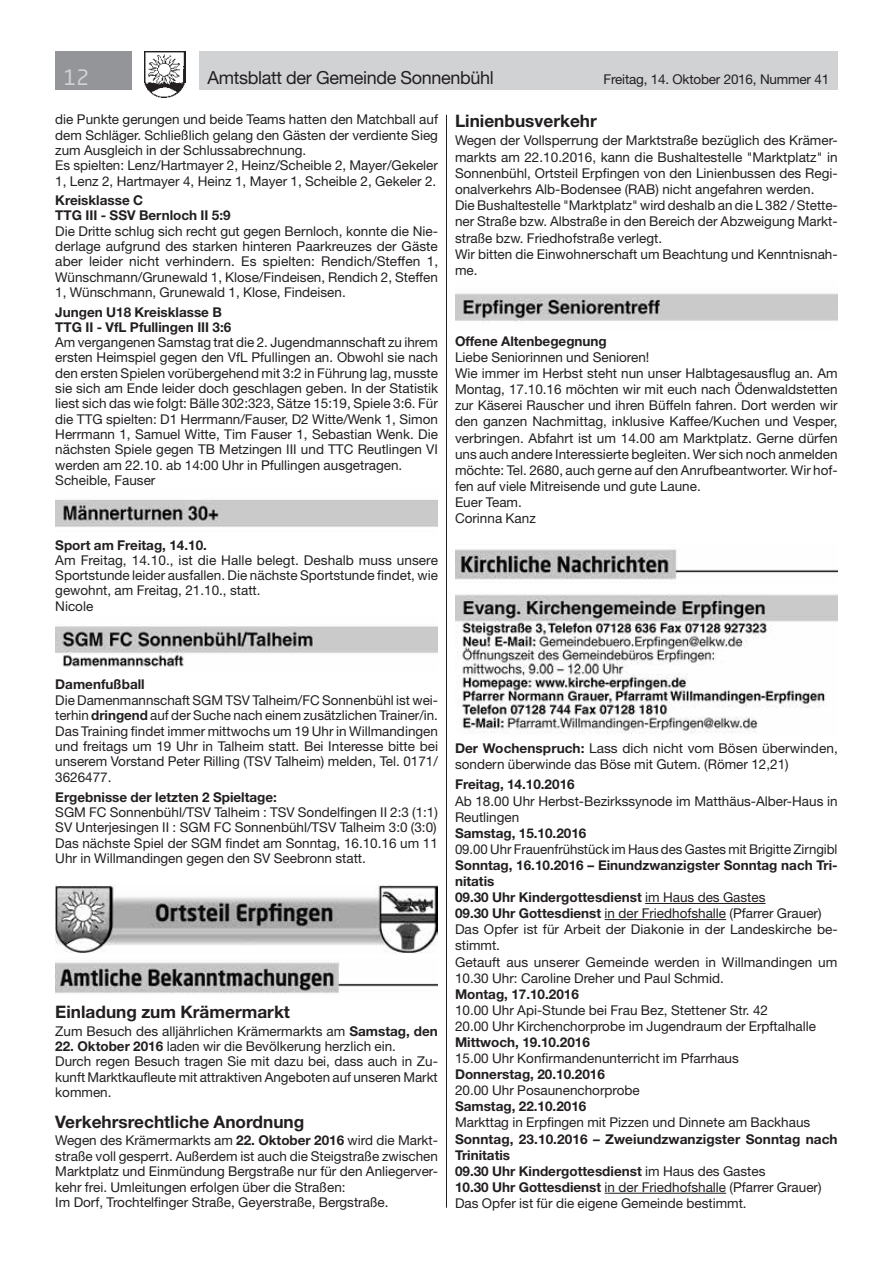
<style>
.page{position:relative;width:893px;height:1263px;background:#fff}
.page>*{position:absolute;margin:0;border:0;box-sizing:border-box;transform-origin:0 0}
.t1{font:21px "Neo Sans Std";color:#d1d2d4}
.t2{font:18px "Helvetica Neue LT Std";letter-spacing:-.02em;color:#231f20}
.t3{font:700 17.25px "Helvetica Neue LT Std";color:#231f20}
.t4{font:13.5px/15.3px "Helvetica Neue LT Std";color:#231f20}
.t5{font:700 13.5px/16px "Helvetica Neue LT Std";color:#231f20}
.s1{font-weight:700}
.s2{font-weight:400}
</style>
<div class="page">
<div style="left:199px;top:51px;width:639px;height:38px;background:#d1d2d4"></div>
<div style="left:55px;top:51px;width:77px;height:38px;background:#939598"></div>
<img style="left:145px;top:51px;width:41px;height:47px">
<img style="left:55px;top:500px;width:383px;height:27px">
<img style="left:55px;top:626px;width:383px;height:41px">
<img style="left:55px;top:885px;width:383px;height:68px">
<img style="left:55px;top:962px;width:383px;height:31px">
<hr style="left:645px;top:903px;width:120px;height:1px;background:#231f20">
<hr style="left:605px;top:919px;width:121px;height:1px;background:#231f20">
<hr style="left:608px;top:1193px;width:118px;height:1px;background:#231f20">
<img style="left:455px;top:293px;width:383px;height:29px">
<img style="left:455px;top:549px;width:383px;height:31px">
<img style="left:455px;top:594px;width:383px;height:140px">
<hr style="left:446px;top:115px;width:1px;height:1093px;background:#231f20">
<h1 class="t1" style="left:64px;top:64px;width:27px">12</h1>
<h2 class="t2" style="left:207px;top:67px;width:288px">Amtsblatt der Gemeinde Sonnenbühl</h2>
<p class="t4" style="left:604px;top:71px;width:227px">Freitag, 14. Oktober 2016, Nummer 41</p>
<p class="t4" style="left:55px;top:112px;width:384px">die Punkte gerungen und beide Teams hatten den Matchball auf dem Schläger. Schließlich gelang den Gästen der verdiente Sieg zum Ausgleich in der Schlussabrechnung.<br>Es spielten: Lenz/Hartmayer 2, Heinz/Scheible 2, Mayer/Gekeler 1, Lenz 2, Hartmayer 4, Heinz 1, Mayer 1, Scheible 2, Gekeler 2.</p>
<p class="t5" style="left:55px;top:192px;width:177px;line-height:15.3px">Kreisklasse C<br>TTG III - SSV Bernloch II 5:9</p>
<p class="t4" style="left:55px;top:223px;width:384px;text-align:justify">Die Dritte schlug sich recht gut gegen Bernloch, konnte die Nie&shy;derlage aufgrund des starken hinteren Paarkreuzes der Gäste aber leider nicht verhindern. Es spielten: Rendich/Steffen 1, Wünschmann/Grunewald 1, Klose/Findeisen, Rendich 2, Steffen 1, Wünschmann, Grunewald 1, Klose, Findeisen.</p>
<p class="t5" style="left:55px;top:304px;width:178px;line-height:15.3px">Jungen U18 Kreisklasse B<br>TTG II - VfL Pfullingen III 3:6</p>
<p class="t4" style="left:55px;top:335px;width:384px">Am vergangenen Samstag trat die 2. Jugendmannschaft zu ihrem ersten Heimspiel gegen den VfL Pfullingen an. Obwohl sie nach den ersten Spielen vorübergehend mit 3:2 in Führung lag, musste sie sich am Ende leider doch geschlagen geben. In der Statistik liest sich das wie folgt: Bälle 302:323, Sätze 15:19, Spiele 3:6. Für die TTG spielten: D1 Herrmann/Fauser, D2 Witte/Wenk 1, Simon Herrmann 1, Samuel Witte, Tim Fauser 1, Sebastian Wenk. Die nächsten Spiele gegen TB Metzingen III und TTC Reutlingen VI werden am 22.10. ab 14:00 Uhr in Pfullingen ausgetragen.<br>Scheible, Fauser</p>
<p class="t3" style="left:455px;top:110px;width:143px">Linienbusverkehr</p>
<p class="t4" style="left:455px;top:132px;width:384px;line-height:16.2px">Wegen der Vollsperrung der Marktstraße bezüglich des Krämer&shy;markts am 22.10.2016, kann die Bushaltestelle "Marktplatz" in Sonnenbühl, Ortsteil Erpfingen von den Linienbussen des Regi&shy;onalverkehrs Alb-Bodensee (RAB) nicht angefahren werden.<br>Die Bushaltestelle "Marktplatz" wird deshalb an die L 382 / Stette&shy;ner Straße bzw. Albstraße in den Bereich der Abzweigung Markt&shy;straße bzw. Friedhofstraße verlegt.<br>Wir bitten die Einwohnerschaft um Beachtung und Kenntnisnah&shy;me.</p>
<p class="t5" style="left:455px;top:333px;width:153px">Offene Altenbegegnung</p>
<p class="t4" style="left:455px;top:349px;width:384px;line-height:16px">Liebe Seniorinnen und Senioren!<br>Wie immer im Herbst steht nun unser Halbtagesausflug an. Am Montag, 17.10.16 möchten wir mit euch nach Ödenwaldstetten zur Käserei Rauscher und ihren Büffeln fahren. Dort werden wir den ganzen Nachmittag, inklusive Kaffee/Kuchen und Vesper, verbringen. Abfahrt ist um 14.00 am Marktplatz. Gerne dürfen uns auch andere Interessierte begleiten. Wer sich noch anmelden möchte: Tel. 2680, auch gerne auf den Anrufbeantworter. Wir hof&shy;fen auf viele Mitreisende und gute Laune.<br>Euer Team.<br>Corinna Kanz</p>
<p class="t5" style="left:55px;top:536px;width:153px">Sport am Freitag, 14.10.</p>
<p class="t4" style="left:55px;top:552px;width:384px">Am Freitag, 14.10., ist die Halle belegt. Deshalb muss unsere Sportstunde leider ausfallen. Die nächste Sportstunde findet, wie gewohnt, am Freitag, 21.10., statt.<br>Nicole</p>
<p class="t5" style="left:55px;top:676px;width:91px">Damenfußball</p>
<p class="t4" style="left:55px;top:692px;width:384px;text-align:justify">Die Damenmannschaft SGM TSV Talheim/FC Sonnenbühl ist wei&shy;terhin <span class="s1">dringend</span> auf der Suche nach einem zusätzlichen Trainer/in.<br>Das Training findet immer mittwochs um 19 Uhr in Willmandingen und freitags um 19 Uhr in Talheim statt. Bei Interesse bitte bei unserem Vorstand Peter Rilling (TSV Talheim) melden, Tel. 0171/ 3626477.</p>
<p class="t5" style="left:55px;top:788px;width:223px">Ergebnisse der letzten 2 Spieltage:</p>
<p class="t4" style="left:55px;top:804px;width:384px;text-align:justify">SGM FC Sonnenbühl/TSV Talheim : TSV Sondelfingen II 2:3 (1:1)<br>SV Unterjesingen II : SGM FC Sonnenbühl/TSV Talheim 3:0 (3:0)<br>Das nächste Spiel der SGM findet am Sonntag, 16.10.16 um 11<br>Uhr in Willmandingen gegen den SV Seebronn statt.</p>
<p class="t3" style="left:55px;top:1001px;width:236px">Einladung zum Krämermarkt</p>
<p class="t4" style="left:55px;top:1023px;width:384px">Zum Besuch des alljährlichen Krämermarkts am <span class="s1">Samstag, den</span></p>
<p class="t4" style="left:55px;top:1038px;width:384px"><span class="s1">22. Oktober 2016</span> laden wir die Bevölkerung herzlich ein.<br>Durch regen Besuch tragen Sie mit dazu bei, dass auch in Zu&shy;kunft Marktkaufleute mit attraktiven Angeboten auf unseren Markt kommen.</p>
<p class="t3" style="left:55px;top:1111px;width:251px">Verkehrsrechtliche Anordnung</p>
<p class="t4" style="left:55px;top:1133px;width:384px">Wegen des Krämermarkts am <span class="s1">22. Oktober 2016</span> wird die Markt&shy;straße voll gesperrt. Außerdem ist auch die Steigstraße zwischen Marktplatz und Einmündung Bergstraße nur für den Anliegerver&shy;kehr frei. Umleitungen erfolgen über die Straßen:<br>Im Dorf, Trochtelfinger Straße, Geyerstraße, Bergstraße.</p>
<p class="t4" style="left:455px;top:740px;width:384px;line-height:16px"><span class="s1">Der Wochenspruch:</span> Lass dich nicht vom Bösen überwinden, sondern überwinde das Böse mit Gutem. (Römer 12,21)</p>
<p class="t5" style="left:455px;top:776px;width:121px">Freitag, 14.10.2016</p>
<p class="t4" style="left:455px;top:792px;width:384px;line-height:16px">Ab 18.00 Uhr Herbst-Bezirkssynode im Matthäus-Alber-Haus in<br>Reutlingen</p>
<p class="t5" style="left:455px;top:825px;width:133px">Samstag, 15.10.2016</p>
<p class="t4" style="left:455px;top:841px;width:384px">09.00 Uhr Frauenfrühstück im Haus des Gastes mit Brigitte Zirngibl</p>
<p class="t4" style="left:455px;top:857px;width:384px;line-height:16px"><span class="s1">Sonntag, 16.10.2016 – Einundzwanzigster Sonntag nach Tri&shy;nitatis<br>09.30 Uhr Kindergottesdienst</span> im Haus des Gastes<br><span class="s1">09.30 Uhr Gottesdienst</span> in der Friedhofshalle (Pfarrer Grauer)<br>Das Opfer ist für Arbeit der Diakonie in der Landeskirche be&shy;stimmt.<br>Getauft aus unserer Gemeinde werden in Willmandingen um 10.30 Uhr: Caroline Dreher und Paul Schmid.</p>
<p class="t5" style="left:455px;top:985px;width:125px">Montag, 17.10.2016</p>
<p class="t4" style="left:455px;top:1002px;width:363px;line-height:16px">10.00 Uhr Api-Stunde bei Frau Bez, Stettener Str. 42<br>20.00 Uhr Kirchenchorprobe im Jugendraum der Erpftalhalle</p>
<p class="t5" style="left:455px;top:1034px;width:136px">Mittwoch, 19.10.2016</p>
<p class="t4" style="left:455px;top:1050px;width:285px">15.00 Uhr Konfirmandenunterricht im Pfarrhaus</p>
<p class="t5" style="left:455px;top:1066px;width:151px">Donnerstag, 20.10.2016</p>
<p class="t4" style="left:455px;top:1083px;width:186px">20.00 Uhr Posaunenchorprobe</p>
<p class="t5" style="left:455px;top:1098px;width:133px">Samstag, 22.10.2016</p>
<p class="t4" style="left:455px;top:1115px;width:357px">Markttag in Erpfingen mit Pizzen und Dinnete am Backhaus</p>
<p class="t5" style="left:455px;top:1130px;width:384px">Sonntag, 23.10.2016 – Zweiundzwanzigster Sonntag nach Trinitatis<br>09.30 Uhr Kindergottesdienst <span class="s2">im Haus des Gastes<br></span>10.30 Uhr Gottesdienst <span class="s2">in der Friedhofshalle (Pfarrer Grauer)<br>Das Opfer ist für die eigene Gemeinde bestimmt.</span></p>
</div>
